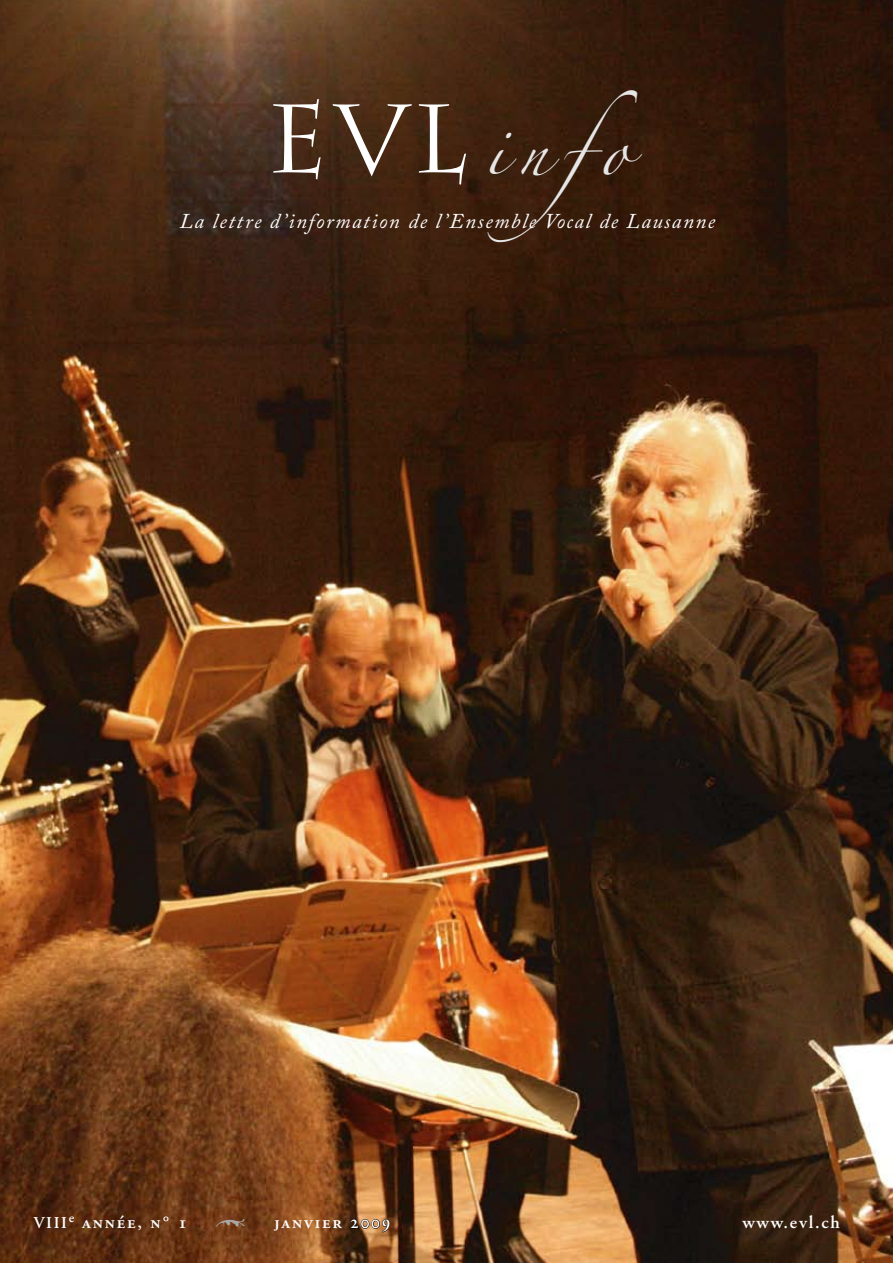
<style>
.page{position:relative;width:893px;height:1263px;background:#fff}
.page>*{position:absolute;margin:0;border:0;box-sizing:border-box;transform-origin:0 0}
.t1{font:45px "Zapfino";color:#e6e6e6}
.t2{font:italic 21px "Adobe Caslon Pro";letter-spacing:.075em;color:#fff}
.t3{font:600 18px "Adobe Garamond Pro";letter-spacing:.1em;color:#fff}
.s1{font-family:"Charlemagne Std";font-size:96.75px;color:#fff}
.s2{font-size:16.5px}
.s3{font-size:19.5px}
</style>
<div class="page">
<img style="left:0;top:0;width:893px;height:1263px">
<svg style="left:350px;top:1219px;width:40px;height:14px"></svg>
<svg style="left:216px;top:1219px;width:29px;height:8px"></svg>
<h1 class="t1" style="left:268px;top:132px;width:445px"><span class="s1">evl</span> i n fo</h1>
<p class="t2" style="left:180px;top:209px;width:537px">La lettre d’information de l’Ensemble Vocal de Lausanne</p>
<p class="t3" style="left:34px;top:1212px;width:155px"><span class="s2">VIII</span><sup>e</sup> année, n° 1</p>
<p class="t3" style="left:274px;top:1212px;width:118px">janvier <span class="s3">2009</span></p>
<p class="t3" style="left:742px;top:1212px;width:99px">www.evl.ch</p>
</div>
